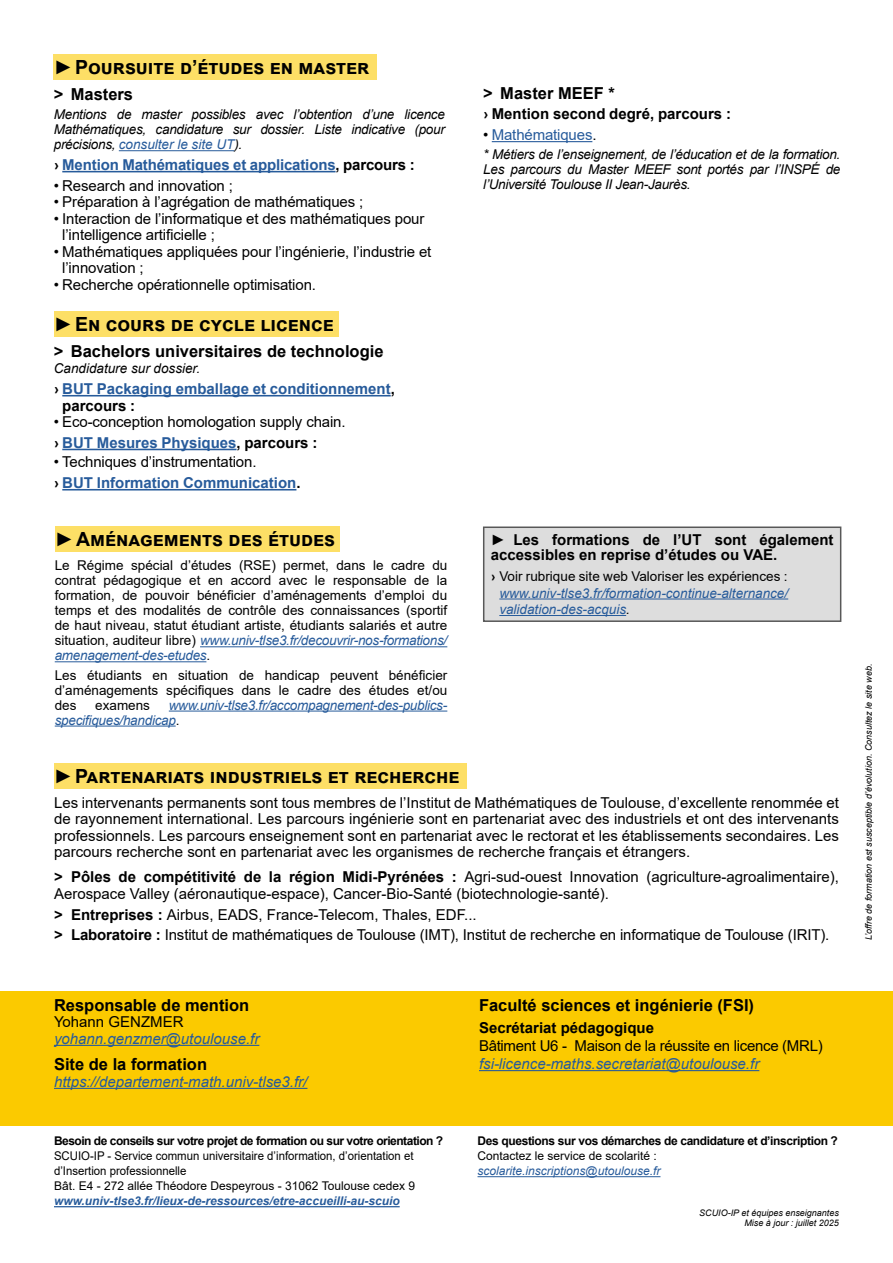
<style>
.page{position:relative;width:893px;height:1263px;background:#fff}
.page>*{position:absolute;margin:0;border:0;box-sizing:border-box;transform-origin:0 0}
.t1{font:700 19.5px "Arial";color:#000}
.t2{font:700 16.5px "Arial";color:#000}
.t3{font:15px/16.5px "Arial";letter-spacing:-.01em;color:#000}
.t4{font:700 15px/15px "Arial";color:#000}
.t5{font:italic 15px "Arial";color:#275b9b}
.t6{font:700 15px/16.5px "Arial";color:#275b9b}
.t7{font:15px "Arial";letter-spacing:-.01em;color:#275b9b}
.t8{font:13.5px/15px "Arial";color:#000;text-align:justify}
.t9{font:italic 13.5px/15px "Arial";letter-spacing:-.02em;color:#000;text-align:justify}
.t10{font:italic 13.5px/16.5px "Arial";letter-spacing:-.02em;color:#275b9b;text-align:justify}
.t11{font:italic 13.5px "Arial";color:#000}
.t12{font:12px/15px "Arial";color:#000;scale:.95 1}
.t13{font:700 12px "Arial";letter-spacing:-.04em;color:#000}
.t14{font:italic 700 12px "Arial";color:#275b9b}
.t15{font:italic 12px "Arial";color:#275b9b}
.t16{font:12px "Arial";color:#000}
.t17{font:italic 9px/10.5px "Arial";color:#000;text-align:right}
.s1{color:#275b9b}
.s2{font-family:"Calibri";color:#000}
.s3{color:#000}
.s4{font-family:"Calibri";font-weight:700}
.s5{font-weight:700;color:#275b9b}
.s6{font-weight:700}
.s7{font-style:italic;color:#275b9b}
.s8{font-style:normal;color:#000}
.s9{font-family:"Calibri"}
.s10{font-family:"Calibri";font-weight:700;font-style:normal;color:#000}
</style>
<div class="page">
<div style="left:54px;top:763px;width:412px;height:25px;background:#fddf66"></div>
<hr style="left:54px;top:1206px;width:346px;height:1px;background:#275b9b">
<hr style="left:477px;top:1176px;width:183px;height:1px;background:#275b9b">
<div style="left:0;top:991px;width:893px;height:134px;background:#fbca00"></div>
<hr style="left:54px;top:1045px;width:205px;height:1px;background:#275b9b">
<hr style="left:54px;top:1088px;width:253px;height:1px;background:#275b9b">
<hr style="left:479px;top:1070px;width:280px;height:1px;background:#275b9b">
<div style="left:484px;top:527px;width:357px;height:94px;background:#ddd"></div>
<hr style="left:499px;top:598px;width:289px;height:1px;background:#275b9b">
<hr style="left:499px;top:615px;width:127px;height:1px;background:#275b9b">
<div style="left:483px;top:526px;width:358px;height:96px;border:2px solid #585858"></div>
<hr style="left:200px;top:646px;width:247px;height:1px;background:#275b9b">
<hr style="left:55px;top:661px;width:151px;height:1px;background:#275b9b">
<hr style="left:169px;top:710px;width:278px;height:1px;background:#275b9b">
<hr style="left:55px;top:725px;width:121px;height:1px;background:#275b9b">
<div style="left:55px;top:526px;width:285px;height:26px;background:#fddf66"></div>
<hr style="left:119px;top:150px;width:115px;height:1px;background:#275b9b">
<hr style="left:62px;top:171px;width:274px;height:1px;background:#275b9b">
<hr style="left:492px;top:141px;width:100px;height:1px;background:#275b9b">
<hr style="left:62px;top:395px;width:329px;height:1px;background:#275b9b">
<hr style="left:62px;top:449px;width:175px;height:1px;background:#275b9b">
<hr style="left:62px;top:489px;width:234px;height:1px;background:#275b9b">
<div style="left:54px;top:54px;width:323px;height:26px;background:#fddf66"></div>
<div style="left:54px;top:311px;width:285px;height:26px;background:#fddf66"></div>
<h1 class="t1" style="left:54px;top:53px;width:317px">►Poursuite d’études en master</h1>
<p class="t2" style="left:54px;top:83px;width:81px">&gt; Masters</p>
<p class="t9" style="left:54px;top:107px;width:393px">Mentions de master possibles avec l’obtention d’une licence Mathématiques, candidature sur dossier. Liste indicative (pour précisions, <span class="s1">consulter le site UT</span>).</p>
<p class="t6" style="left:54px;top:157px;width:362px"><span class="s2">›</span> Mention Mathématiques et applications<span class="s3">, parcours :</span></p>
<p class="t3" style="left:54px;top:177px;width:181px">• Research and innovation ;</p>
<p class="t3" style="left:54px;top:194px;width:311px">• Préparation à l’agrégation de mathématiques ;</p>
<p class="t3" style="left:62px;top:210px;width:364px;text-indent:-9px">• Interaction de l’informatique et des mathématiques pour l’intelligence artificielle ;</p>
<p class="t3" style="left:62px;top:243px;width:371px;text-indent:-9px">• Mathématiques appliquées pour l’ingénierie, l’industrie et l’innovation ;</p>
<p class="t3" style="left:54px;top:276px;width:264px">• Recherche opérationnelle optimisation.</p>
<h1 class="t1" style="left:54px;top:310px;width:282px">►En cours de cycle licence</h1>
<p class="t2" style="left:54px;top:340px;width:331px">&gt; Bachelors universitaires de technologie</p>
<p class="t11" style="left:54px;top:360px;width:148px">Candidature sur dossier.</p>
<p class="t6" style="left:62px;top:381px;width:334px;text-indent:-9px"><span class="s2">›</span> BUT Packaging emballage et conditionnement<span class="s3">, parcours :</span></p>
<p class="t3" style="left:54px;top:411px;width:293px;line-height:20.7px">• Eco-conception homologation supply chain. <span class="s4">›</span> <span class="s5">BUT Mesures Physiques</span><span class="s6">, parcours :</span></p>
<p class="t3" style="left:54px;top:452px;width:248px;line-height:20.7px">• Techniques d’instrumentation.<br><span class="s4">›</span> <span class="s5">BUT Information Communication</span><span class="s6">.</span></p>
<h1 class="t1" style="left:55px;top:526px;width:282px">►Aménagements des études</h1>
<p class="t8" style="left:55px;top:558px;width:394px">Le Régime spécial d’études (RSE) permet, dans le cadre du contrat pédagogique et en accord avec le responsable de la formation, de pouvoir bénéficier d’aménagements d’emploi du temps et des modalités de contrôle des connaissances (sportif de haut niveau, statut étudiant artiste, étudiants salariés et autre situation, auditeur libre) <span class="s7">www.univ-tlse3.fr/decouvrir-nos-formations/ amenagement-des-etudes</span>.</p>
<p class="t8" style="left:55px;top:667px;width:394px">Les étudiants en situation de handicap peuvent bénéficier d’aménagements spécifiques dans le cadre des études et/ou des</p>
<p class="t10" style="left:55px;top:697px;width:394px;line-height:15px;text-indent:114px">www.univ-tlse3.fr/accompagnement-des-publics&shy;specifiques/handicap<span class="s8">.</span></p>
<p class="t8" style="left:95px;top:697px;width:56px">examens</p>
<p class="t2" style="left:483px;top:81px;width:133px">&gt; Master MEEF *</p>
<p class="t4" style="left:483px;top:107px;width:249px"><span class="s9">›</span> Mention second degré, parcours :</p>
<p class="t7" style="left:483px;top:124px;width:115px"><span class="s3">•</span> Mathématiques<span class="s3">.</span></p>
<p class="t9" style="left:483px;top:147px;width:359px">* Métiers de l’enseignement, de l’éducation et de la formation.<br>Les parcours du Master MEEF sont portés par l’INSPÉ de l’Université Toulouse II Jean-Jaurès.</p>
<p class="t4" style="left:491px;top:533px;width:344px">► Les formations de l’UT sont également accessibles en reprise d’études ou VAE.</p>
<p class="t10" style="left:499px;top:568px;width:290px;text-indent:-9px"><span class="s10">›</span> <span class="s8">Voir rubrique site web Valoriser les expériences : </span>www.univ-tlse3.fr/formation-continue-alternance/ validation-des-acquis<span class="s3">.</span></p>
<h1 class="t1" style="left:54px;top:762px;width:407px">►Partenariats industriels et recherche</h1>
<p class="t3" style="left:54px;top:794px;width:786px;text-align:justify">Les intervenants permanents sont tous membres de l’Institut de Mathématiques de Toulouse, d’excellente renommée et de rayonnement international. Les parcours ingénierie sont en partenariat avec des industriels et ont des intervenants professionnels. Les parcours enseignement sont en partenariat avec le rectorat et les établissements secondaires. Les parcours recherche sont en partenariat avec les organismes de recherche français et étrangers.</p>
<p class="t3" style="left:54px;top:869px;width:786px"><span class="s6">&gt; Pôles de compétitivité de la région Midi-Pyrénées :</span> Agri-sud-ouest Innovation (agriculture-agroalimentaire),<br>Aerospace Valley (aéronautique-espace), Cancer-Bio-Santé (biotechnologie-santé).</p>
<p class="t3" style="left:54px;top:904px;width:777px;line-height:20.7px"><span class="s6">&gt; Entreprises :</span> Airbus, EADS, France-Telecom, Thales, EDF...<br><span class="s6">&gt; Laboratoire :</span> Institut de mathématiques de Toulouse (IMT), Institut de recherche en informatique de Toulouse (IRIT).</p>
<p class="t2" style="left:54px;top:993px;width:197px">Responsable de mention</p>
<p class="t3" style="left:54px;top:1014px;width:131px">Yohann GENZMER</p>
<p class="t5" style="left:54px;top:1029px;width:207px">yohann.genzmer@utoulouse.fr</p>
<p class="t2" style="left:54px;top:1053px;width:155px">Site de la formation</p>
<p class="t5" style="left:54px;top:1072px;width:255px">https://departement-math.univ-tlse3.fr/</p>
<p class="t13" style="left:54px;top:1133px;width:391px">Besoin de conseils sur votre projet de formation ou sur votre orientation ?</p>
<p class="t12" style="left:54px;top:1148px;width:382px">SCUIO-IP - Service commun universitaire d’information, d’orientation et d’Insertion professionnelle<br>Bât. E4 - 272 allée Théodore Despeyrous - 31062 Toulouse cedex 9</p>
<p class="t14" style="left:54px;top:1193px;width:347px">www.univ-tlse3.fr/lieux-de-ressources/etre-accueilli-au-scuio</p>
<p class="t2" style="left:479px;top:993px;width:277px">Faculté sciences et ingénierie (FSI)</p>
<p class="t4" style="left:479px;top:1020px;width:177px">Secrétariat pédagogique</p>
<p class="t3" style="left:479px;top:1037px;width:345px">Bâtiment U6 - Maison de la réussite en licence (MRL)</p>
<p class="t5" style="left:479px;top:1054px;width:282px">fsi-licence-maths.secretariat@utoulouse.fr</p>
<p class="t13" style="left:477px;top:1133px;width:362px">Des questions sur vos démarches de candidature et d’inscription ?</p>
<p class="t16" style="left:477px;top:1148px;width:181px">Contactez le service de scolarité :</p>
<p class="t15" style="left:477px;top:1163px;width:184px">scolarite.inscriptions@utoulouse.fr</p>
<p class="t17" style="left:699px;top:1207px;width:141px">SCUIO-IP et équipes enseignantes<br>Mise à jour : juillet 2025</p>
<p class="t17" style="left:863px;top:940px;width:278px;rotate:-90deg">L’offre de formation est susceptible d’évolution. Consultez le site web.</p>
</div>
